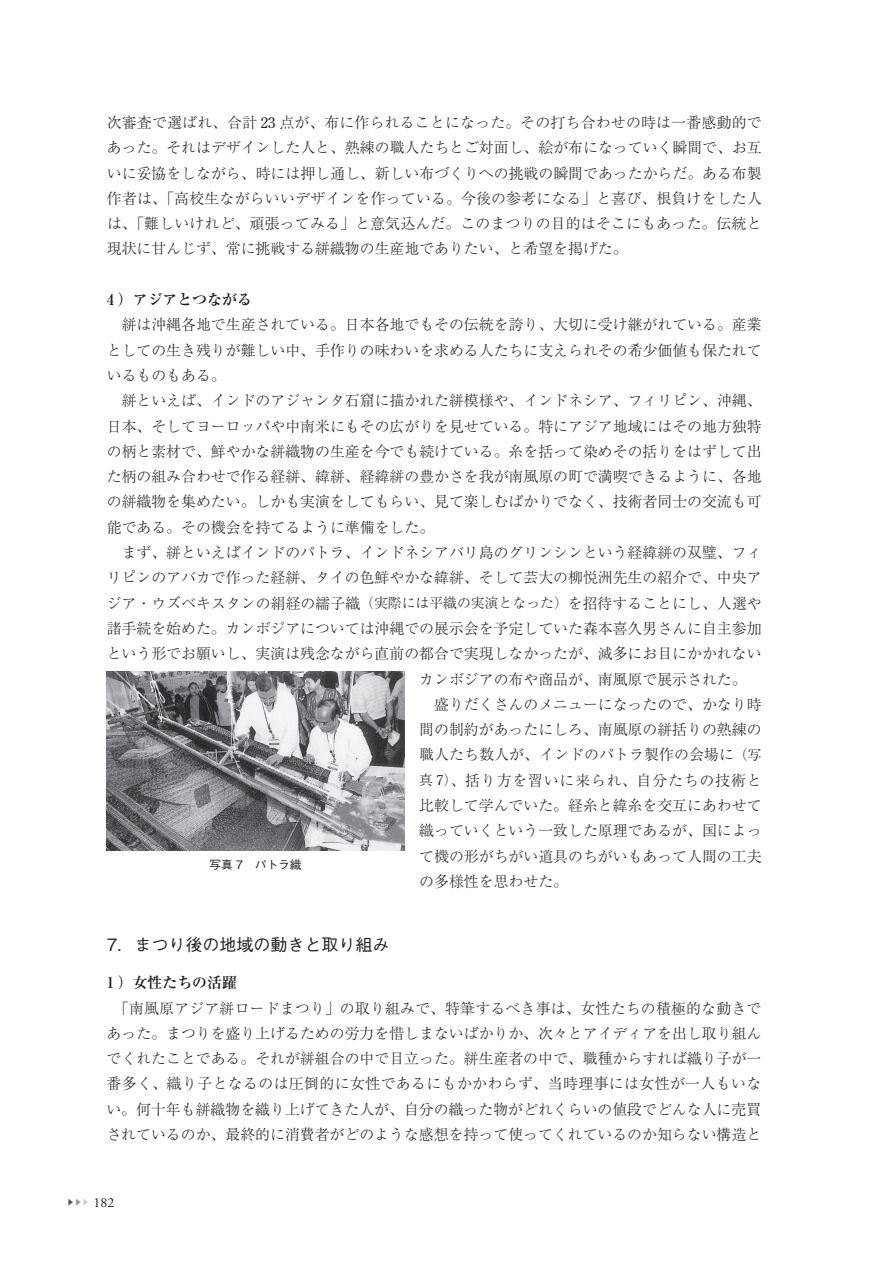
<style>
.page{position:relative;width:893px;height:1263px;background:#fff}
.page>*{position:absolute;margin:0;border:0;box-sizing:border-box;transform-origin:0 0}
.t1{font:500 16.95px "Gothic BBB Pr 6";color:#231f20}
.t2{font:300 14.85px/25.3px "Ryumin Pr 6";color:#231f20;text-align:justify}
.t3{font:300 14.85px "Ryumin Pr 6";letter-spacing:.055em;color:#231f20}
.t4{font:700 14.85px "Ryumin Pr 6";color:#231f20}
.t5{font:13.8px "Adobe Garamond Pro";color:#231f20}
.t6{font:500 11.7px "Gothic BBB Pr 6";color:#231f20}
.s1{font-family:"Century Old Style Std";font-weight:400}
.s2{font-size:13.8px}
.s3{font-family:"Century Old Style Std";font-weight:400;font-size:13.8px}
.s4{font-family:"Ryumin Pr 6";font-weight:300;font-size:7.5px;color:#57585a}
.s5{font-family:"Ryumin Pr 6";font-weight:300;font-size:7.5px;color:#939598}
.s6{font-family:"Ryumin Pr 6";font-weight:300;font-size:7.5px;color:#d1d2d4}
</style>
<div class="page">
<img style="left:107px;top:671px;width:297px;height:179px">
<p class="t2" style="left:107px;top:109px;width:657px">次審査で選ばれ、合計 <span class="s1">23</span> 点が、布に作られることになった。その打ち合わせの時は一番感動的であった。それはデザインした人と、熟練の職人たちとご対面し、絵が布になっていく瞬間で、お互いに妥協をしながら、時には押し通し、新しい布づくりへの挑戦の瞬間であったからだ。ある布製作者は、「高校生ながらいいデザインを作っている。今後の参考になる」と喜び、根負けをした人は、「難しいけれど、頑張ってみる」と意気込んだ。このまつりの目的はそこにもあった。伝統と現状に甘んじず、常に挑戦する絣織物の生産地でありたい、と希望を掲げた。</p>
<p class="t4" style="left:107px;top:288px;width:147px">4 ）アジアとつながる</p>
<p class="t2" style="left:107px;top:311px;width:656px;text-indent:15px">絣は沖縄各地で生産されている。日本各地でもその伝統を誇り、大切に受け継がれている。産業としての生き残りが難しい中、手作りの味わいを求める人たちに支えられその希少価値も保たれているものもある。</p>
<p class="t2" style="left:107px;top:387px;width:656px;text-indent:15px">絣といえば、インドのアジャンタ石窟に描かれた絣模様や、インドネシア、フィリピン、沖縄、日本、そしてヨーロッパや中南米にもその広がりを見せている。特にアジア地域にはその地方独特の柄と素材で、鮮やかな絣織物の生産を今でも続けている。糸を括って染めその括りをはずして出た柄の組み合わせで作る経絣、緯絣、経緯絣の豊かさを我が南風原の町で満喫できるように、各地の絣織物を集めたい。しかも実演をしてもらい、見て楽しむばかりでなく、技術者同士の交流も可能である。その機会を持てるように準備をした。</p>
<p class="t2" style="left:107px;top:539px;width:656px;text-indent:15px">まず、絣といえばインドのパトラ、インドネシアバリ島のグリンシンという経緯絣の双璧、フィリピンのアバカで作った経絣、タイの色鮮やかな緯絣、そして芸大の柳悦洲先生の紹介で、中央アジア・ウズベキスタンの絹経の繻子織<span class="s2">（実際には平織の実演となった）</span>を招待することにし、人選や諸手続を始めた。カンボジアについては沖縄での展示会を予定していた森本喜久男さんに自主参加という形でお願いし、実演は残念ながら直前の都合で実現しなかったが、滅多にお目にかかれない</p>
<p class="t6" style="left:209px;top:855px;width:94px">写真 7　パトラ織</p>
<p class="t2" style="left:419px;top:665px;width:329px">カンボジアの布や商品が、南風原で展示された。</p>
<p class="t2" style="left:434px;top:691px;width:329px">盛りだくさんのメニューになったので、かなり時</p>
<p class="t2" style="left:419px;top:716px;width:344px">間の制約があったにしろ、南風原の絣括りの熟練の</p>
<p class="t2" style="left:419px;top:741px;width:344px">職人たち数人が、インドのパトラ製作の会場に<span class="s2">（写</span></p>
<p class="t3" style="left:419px;top:768px;width:344px"><span class="s2">真</span> <span class="s3">7</span><span class="s2">）</span>、括り方を習いに来られ、自分たちの技術と</p>
<p class="t2" style="left:419px;top:792px;width:344px">比較して学んでいた。経糸と緯糸を交互にあわせて</p>
<p class="t2" style="left:419px;top:817px;width:344px">織っていくという一致した原理であるが、国によっ</p>
<p class="t2" style="left:419px;top:842px;width:344px">て機の形がちがい道具のちがいもあって人間の工夫</p>
<p class="t2" style="left:419px;top:868px;width:150px">の多様性を思わせた。</p>
<p class="t1" style="left:107px;top:931px;width:284px">7．まつり後の地域の動きと取り組み</p>
<p class="t4" style="left:107px;top:971px;width:132px">1 ）女性たちの活躍</p>
<p class="t2" style="left:106px;top:994px;width:656px;text-align:center">「南風原アジア絣ロードまつり」の取り組みで、特筆するべき事は、女性たちの積極的な動きであった。まつりを盛り上げるための労力を惜しまないばかりか、次々とアイディアを出し取り組んでくれたことである。それが絣組合の中で目立った。絣生産者の中で、職種からすれば織り子が一番多く、織り子となるのは圧倒的に女性であるにもかかわらず、当時理事には女性が一人もいない。何十年も絣織物を織り上げてきた人が、自分の織った物がどれくらいの値段でどんな人に売買されているのか、最終的に消費者がどのような感想を持って使ってくれているのか知らない構造と</p>
<p class="t5" style="left:67px;top:1194px;width:49px"><span class="s4">▶</span><span class="s5">▶</span><span class="s6">▶</span> 182</p>
</div>
